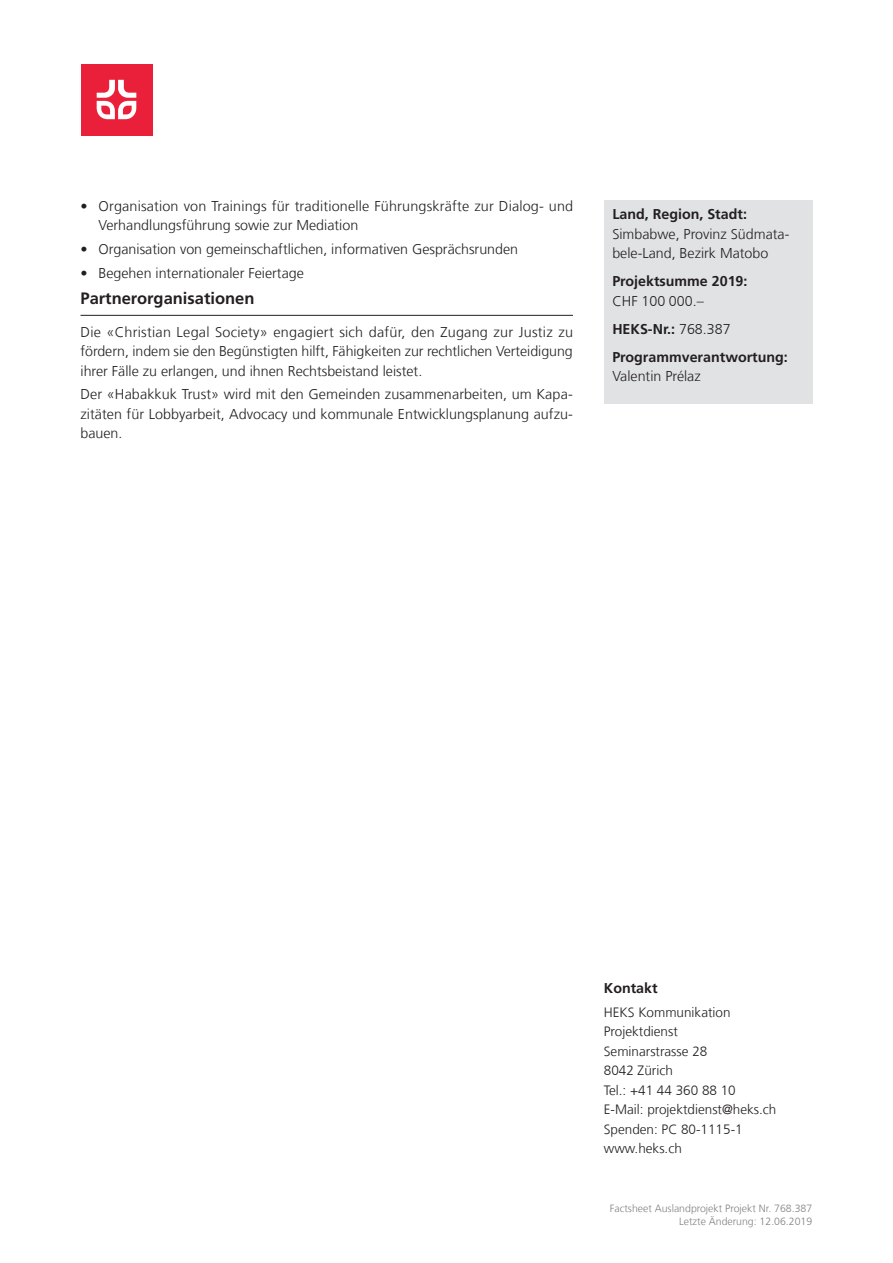
<style>
.page{position:relative;width:893px;height:1263px;background:#fff}
.page>*{position:absolute;margin:0;border:0;box-sizing:border-box;transform-origin:0 0}
.t1{font:700 16.5px "Frutiger LT Com";color:#231f20}
.t2{font:300 14.25px/19.5px "Frutiger LT Com";color:#231f20}
.t3{font:700 14.25px/28px "Frutiger LT Com";color:#231f20}
.t4{font:300 13.5px/19.5px "Frutiger LT Com";color:#231f20}
.t5{font:300 10.5px/12.6px "Frutiger LT Com";color:#808285;text-align:right}
.s1{font-weight:300}
</style>
<div class="page">
<hr style="left:81px;top:315px;width:492px;height:1px;background:#231f20">
<div style="left:604px;top:200px;width:208px;height:203px;background:#e1e2e4"></div>
<div style="left:81px;top:64px;width:71px;height:71px;background:#ea203a"></div>
<svg style="left:97px;top:80px;width:39px;height:39px"></svg>
<p class="t2" style="left:99px;top:196px;width:476px;text-indent:-18px">• Organisation von Trainings für traditionelle Führungskräfte zur Dialog- und<br>Verhandlungsführung sowie zur Mediation</p>
<p class="t2" style="left:81px;top:239px;width:439px">• Organisation von gemeinschaftlichen, informativen Gesprächsrunden</p>
<p class="t2" style="left:81px;top:263px;width:225px">• Begehen internationaler Feiertage</p>
<p class="t1" style="left:81px;top:289px;width:175px">Partnerorganisationen</p>
<p class="t2" style="left:81px;top:322px;width:494px;text-align:justify">Die «Christian Legal Society» engagiert sich dafür, den Zugang zur Justiz zu fördern, indem sie den Begünstigten hilft, Fähigkeiten zur rechtlichen Verteidigung ihrer Fälle zu erlangen, und ihnen Rechtsbeistand leistet.</p>
<p class="t2" style="left:81px;top:385px;width:494px;text-align:justify">Der «Habakkuk Trust» wird mit den Gemeinden zusammenarbeiten, um Kapa&shy;zitäten für Lobbyarbeit, Advocacy und kommunale Entwicklungsplanung aufzu&shy;bauen.</p>
<p class="t3" style="left:612px;top:200px;width:136px">Land, Region, Stadt:</p>
<p class="t2" style="left:612px;top:224px;width:177px">Simbabwe, Provinz Südmata&shy;bele-Land, Bezirk Matobo</p>
<p class="t3" style="left:612px;top:267px;width:137px">Projektsumme 2019:</p>
<p class="t3" style="left:612px;top:287px;width:177px"><span class="s1">CHF 100 000.–<br></span>HEKS-Nr.: <span class="s1">768.387<br></span>Programmverantwortung:</p>
<p class="t2" style="left:612px;top:366px;width:90px">Valentin Prélaz</p>
<p class="t3" style="left:604px;top:974px;width:55px">Kontakt</p>
<p class="t4" style="left:604px;top:1002px;width:174px">HEKS Kommunikation<br>Projektdienst<br>Seminarstrasse 28<br>8042 Zürich<br>Tel.: +41 44 360 88 10<br>E-Mail: projektdienst@heks.ch<br>Spenden: PC 80-1115-1 www.heks.ch</p>
<p class="t5" style="left:610px;top:1202px;width:204px">Factsheet Auslandprojekt Projekt Nr. 768.387<br>Letzte Änderung: 12.06.2019</p>
</div>
